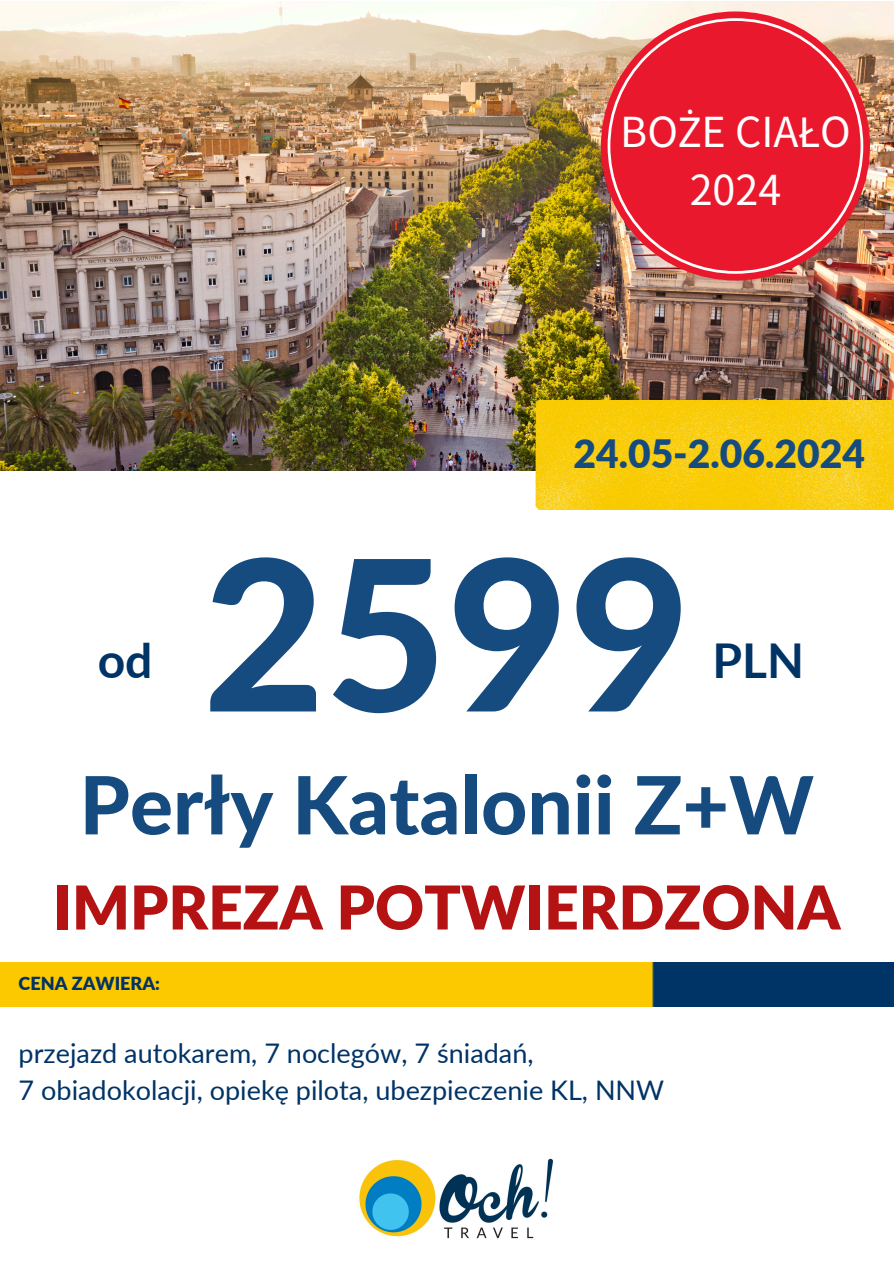
<style>
.page{position:relative;width:894px;height:1264px;background:#fff}
.page>*{position:absolute;margin:0;border:0;box-sizing:border-box;transform-origin:0 0}
.t1{font:800 210px "Lato";color:#164b80}
.t2{font:800 80.25px "Lato";color:#164b80}
.t3{font:900 60.45px "Lato";color:#b51313}
.t4{font:700 48px "Lato";color:#036}
.t5{font:41.25px/57.3px "Noto Sans JP";color:#fff;text-align:center}
.t6{font:900 39px "Lato";color:#164b80}
.t7{font:27px "Lato";color:#036}
.t8{font:900 18px "Lato";color:#036}
.s1{font-family:"Noto Sans"}
</style>
<div class="page">
<img style="left:0;top:1px;width:893px;height:470px">
<img style="left:535px;top:400px;width:358px;height:109px">
<div style="left:600px;top:11px;width:269px;height:269px;background:#ea182c;border-radius:50%"></div>
<svg style="left:607px;top:18px;width:256px;height:256px"></svg>
<img style="left:0;top:962px;width:893px;height:44px">
<img style="left:359px;top:1158px;width:195px;height:81px">
<p class="t5" style="left:620px;top:101px;width:232px">BO<span class="s1">Ż</span>E CIA<span class="s1">Ł</span>O<br>2024</p>
<p class="t6" style="left:573px;top:430px;width:293px">24.05-2.06.2024</p>
<p class="t1" style="left:203px;top:504px;width:489px">2599</p>
<p class="t4" style="left:98px;top:630px;width:56px">od</p>
<p class="t4" style="left:712px;top:630px;width:93px">PLN</p>
<h3 class="t2" style="left:80px;top:755px;width:735px">Perły Katalonii Z+W</h3>
<p class="t3" style="left:53px;top:869px;width:788px">IMPREZA POTWIERDZONA</p>
<h5 class="t8" style="left:19px;top:972px;width:143px">CENA ZAWIERA:</h5>
<h4 class="t7" style="left:19px;top:1035px;width:516px">przejazd autokarem, 7 noclegów, 7 śniadań,</h4>
<h2 class="t7" style="left:19px;top:1073px;width:647px">7 obiadokolacji, opiekę pilota, ubezpieczenie KL, NNW</h2>
</div>
